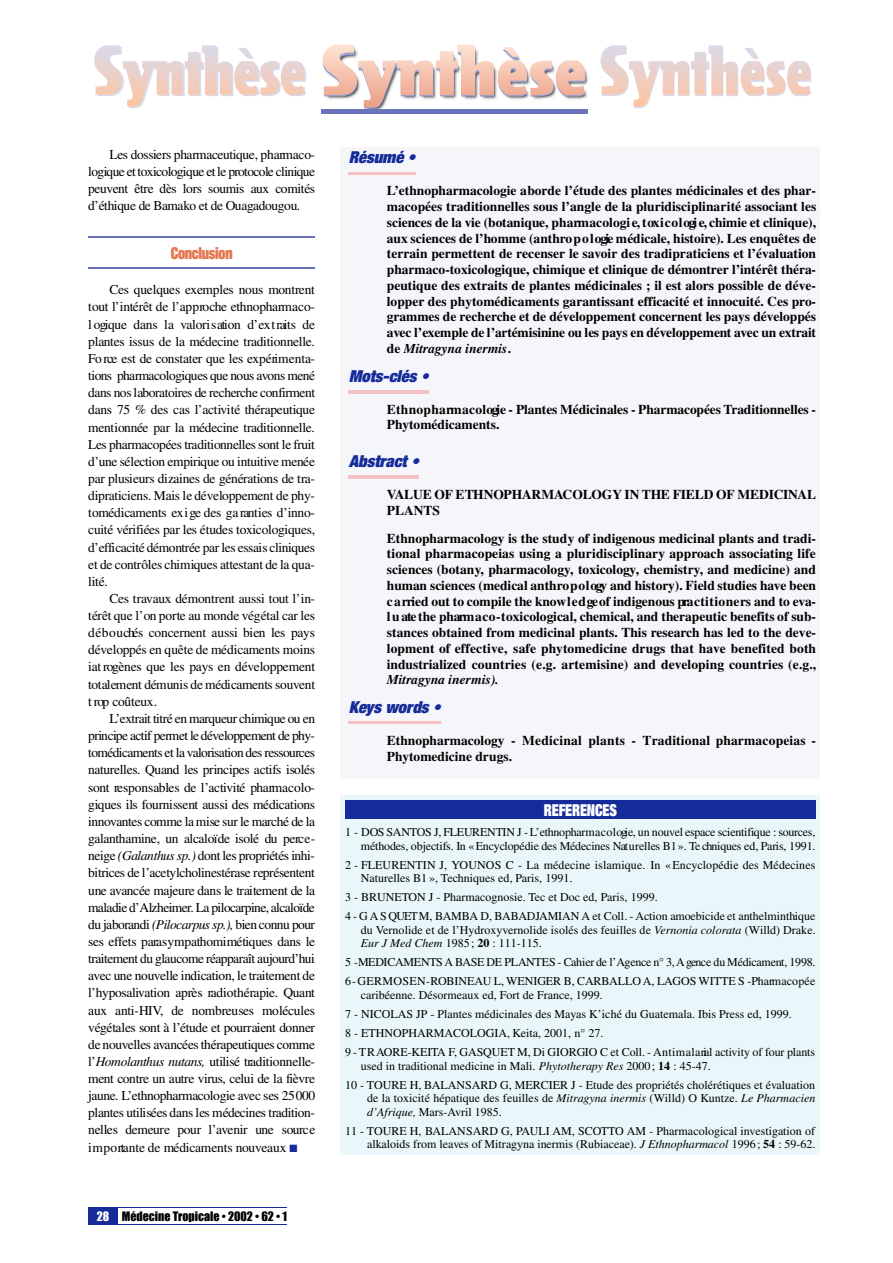
<style>
.page{position:relative;width:893px;height:1263px;background:#fff}
.page>*{position:absolute;margin:0;border:0;box-sizing:border-box;transform-origin:0 0}
.t1{font:61.5px "Freshet";color:#d8daec;scale:.8 1}
.t2{font:italic 900 expanded 16.5px "Helvetica Neue";color:#152b99}
.t3{font:900 expanded 16.5px "Helvetica Neue";color:#e4774f;scale:.85 1}
.t4{font:900 expanded 16.5px "Helvetica Neue";color:#fff;scale:.85 1}
.t5{font:13.5px/17.1px "Times";letter-spacing:-.02em;color:#000;text-align:justify}
.t6{font:700 13.5px/15.8px "Times";color:#000}
.t7{font:italic 700 13.5px "Times";color:#000}
.t8{font:12px/19px "Times";color:#000}
.t9{font:12px/13.6px "Times";letter-spacing:-.02em;color:#000;text-align:right}
.t10{font:12px "Impact";color:#000}
.s1{color:#999fce}
.s2{font-style:italic}
.s3{color:#152b99}
.s4{color:#fff}
.s5{font-weight:700}
</style>
<div class="page">
<hr style="left:88px;top:1207px;width:198px;height:1px;background:#152b99">
<hr style="left:88px;top:1224px;width:198px;height:1px;background:#152b99">
<div style="left:88px;top:1208px;width:30px;height:17px;background:#152b99"></div>
<hr style="left:88px;top:237px;width:227px;height:1px;background:#6b74ba">
<hr style="left:88px;top:267px;width:227px;height:2px;background:#6b74ba">
<img style="left:291px;top:44px;width:359px;height:70px">
<div style="left:321px;top:109px;width:266px;height:5px;background:#6b74ba"></div>
<img style="left:323px;top:45px;width:34px;height:50px">
<img style="left:94px;top:45px;width:122px;height:50px">
<img style="left:600px;top:45px;width:122px;height:50px">
<div style="left:341px;top:148px;width:478px;height:630px;background:#f5f6fa"></div>
<div style="left:341px;top:796px;width:478px;height:359px;background:#eaf7fa"></div>
<div style="left:345px;top:800px;width:470px;height:18px;background:#152b99"></div>
<h1 class="t1" style="left:95px;top:32px;width:897px">Synthèse <span class="s1">Synthèse</span> Synthèse</h1>
<p class="t5" style="left:88px;top:147px;width:228px;text-indent:21px">Les dossiers pharm a c e u tiq u e, p h a rm a c o&shy;logique et tox ic o logique et le protocole clin iq u e p e u vent être dès lors soumis aux comités d’éthique de Bamako et de Ouaga d o u gou.</p>
<p class="t3" style="left:171px;top:247px;width:74px">C o n c lu s io n</p>
<p class="t5" style="left:88px;top:282px;width:228px;text-indent:21px">Ces quelques exemples nous montre n t tout l’intérêt de l’ap p ro che ethnopharm a c o&shy;l ogique dans la va lo ri s ation d’ex t raits de plantes issus de la médecine tra d itio n n e lle.<br>Fo rce est de constater que les ex p é rim e n ta&shy;tions pharm a c o logiques que nous avons mené dans nos lab o rato ires de re ch e rche confirm e n t dans 75 % des cas l’activité thérap e u tiq u e mentionnée par la médecine tra d itio n n e lle.<br>Les pharmacopées traditionnelles sont le fru it d’une sélection empirique ou intuitive menée par plusieurs dizaines de générations de tra&shy;d ip raticiens. Mais le développement de phy&shy;tomédicaments ex i ge des ga ranties d’inno&shy;cuité vérifiées par les études tox ic o logiq u e s , d ’e fficacité démontrée par les essais clin iq u e s et de contrôles chimiques attestant de la qua&shy;lité .</p>
<p class="t5" style="left:88px;top:591px;width:228px;text-indent:21px">Ces travaux démontrent aussi tout l’in&shy;térêt que l’on porte au monde végétal car les d é b o u chés concernent aussi bien les pay s d é veloppés en quête de médicaments moins iat rogènes que les pays en déve lo p p e m e n t totalement démunis de médicaments souve n t t rop coûteux.</p>
<p class="t5" style="left:88px;top:711px;width:229px;text-indent:21px">L’ex trait titré en marqueur chimique ou en p rincipe actif permet le développement de phy&shy;tomédicaments et la va lo risation des re sso u rc e s n atu relles. Quand les principes actifs isolés sont re s p o n s ables de l’activité pharm a c o lo&shy;giques ils fo u rnissent aussi des médicatio n s in n ovantes comme la mise sur le marché de la ga la n th a m in e, un alcaloïde isolé du perc e - n e ige <span class="s2">(Galanthus sp.)</span> dont les pro p riétés inhi&shy;b itrices de l’acetylch o lin e sté rase rep ré se n te n t une avancée majeure dans le traitement de la maladie d’Alzheimer. La pilocarp in e, a lc a lo ïd e du jab o randi <span class="s2">(P ilo c a rpus sp.),</span> bien connu pour ses effets para s y m p athomimétiques dans le traitement du glaucome réap p a raît aujourd ’h u i avec une nouvelle indicatio n , le traitement de l’hy p o sa livation après ra d io th é rap ie. Quant aux anti-HIV, de nombreuses molécules végétales sont à l’étude et pourraient donner de nouvelles avancées thérapeutiques comme l’<span class="s2">Homolanthus nu ta n s,</span> utilisé tra d itio n n e lle&shy;ment contre un autre viru s, celui de la fiè v re ja u n e. L’e th n o p h a rm a c o logie avec ses 250 0 0 plantes utilisées dans les médecines tra d itio n&shy;nelles demeure pour l’avenir une sourc e im p o rtante de médicaments nouveaux <span class="s3">■</span></p>
<p class="t10" style="left:97px;top:1209px;width:191px"><span class="s4">28</span> Médecine Tropicale • 2002 • 62 • 1</p>
<p class="t2" style="left:348px;top:151px;width:72px">Résumé •</p>
<p class="t6" style="left:387px;top:184px;width:431px;text-align:justify">L’ethnopharmacologie aborde l’étude des plantes médicinales et des phar&shy;macopées traditionnelles sous l’angle de la pluridisciplinarité associant les sciences de la vie (botanique, p h a rm a c o logi e, t ox ic o logi e, chimie et clin iq u e ), aux sciences de l’homme (anthro p o l ogie médicale, h is to ire). Les enquêtes de terrain permettent de recenser le savoir des tradipraticiens et l’évaluation pharmaco-toxicologique, chimique et clinique de démontrer l’intérêt théra&shy;peutique des extraits de plantes médicinales ; il est alors possible de déve&shy;lopper des phytomédicaments garantissant efficacité et innocuité. Ces pro&shy;grammes de recherche et de développement concernent les pays développés avec l’exemple de l’artémisinine ou les pays en développement avec un ex tra it de <span class="s2">Mitragyna inermis</span>.</p>
<p class="t2" style="left:348px;top:370px;width:85px">Mots-clés •</p>
<p class="t6" style="left:387px;top:402px;width:430px">E t h n o p h a rm a c o logie - Plantes Médicinales - Pharmacopées Tra d itio n n e lle s -<br>Phytomédicaments.</p>
<p class="t2" style="left:348px;top:455px;width:75px">Abstract •</p>
<p class="t6" style="left:387px;top:488px;width:430px">VALUE OF ETHNOPHARMACOLOGY IN THE FIELD OF MEDICINA L<br>PLANTS</p>
<p class="t6" style="left:387px;top:531px;width:431px;text-align:justify">Ethnopharmacology is the study of indigenous medicinal plants and tradi&shy;tional pharmacopeias using a pluridisciplinary approach associating life sciences (botany, pharmacology, toxicology, chemistry, and medicine) and human sciences (medical anthro p o logy and history). Field studies have been c a rried out to compile the know l e d geof indigenous pra c t it io n e rs and to eva&shy;l u ate the pharm a c o - t ox ic o logic a l, ch e m ic a l, and therapeutic benefits of sub&shy;stances obtained from medicinal plants. This research has led to the deve&shy;lopment of effective, safe phytomedicine drugs that have benefited both industrialized countries (e.g. artemisine) and developing countries (e.g.,</p>
<p class="t7" style="left:387px;top:675px;width:113px">Mitragyna inermis).</p>
<p class="t2" style="left:348px;top:701px;width:97px">Keys words •</p>
<p class="t6" style="left:387px;top:734px;width:431px">Ethnopharmacology - Medicinal plants - Traditional pharmacopeias -<br>Phytomedicine drugs.</p>
<p class="t4" style="left:544px;top:804px;width:87px">R E F E R E N C E S</p>
<p class="t9" style="left:345px;top:826px;width:472px">1 - DOS SANTOS J, FLEURENTIN J - L’e th n o p h a rm a c o logie, un nouvel espace scientifique : s o u rc e s , m é th o d e s , objectifs. In «E n cy clopédie des Médecines Natu relles B1». Te chniques ed, Pa ris , 1 9 9 1 .</p>
<p class="t8" style="left:361px;top:859px;width:456px;line-height:13.4px;text-indent:-16px">2 - FLEURENTIN J, YOUNOS C - La médecine islamique. In «Encyclopédie des Médecines<br>Naturelles B1 », Techniques ed, Paris, 1991.</p>
<p class="t8" style="left:345px;top:889px;width:472px">3 - BRUNETON J - Pharmacognosie. Tec et Doc ed, Paris, 1999.<br>4 - G A S QUET M, BA M BA D, BA BA D JAMIAN A et Coll. - Action amoebicide et anthelminthique</p>
<p class="t8" style="left:361px;top:924px;width:456px;line-height:13.4px">du Vernolide et de l’Hydroxyvernolide isolés des feuilles de <span class="s2">Vernonia colorata</span> (Willd) Drake.<br><span class="s2">Eur J Med Chem</span> 1985; <span class="s5">20</span> : 111-115.</p>
<p class="t9" style="left:345px;top:954px;width:472px;line-height:19px;text-align:left">5 -MEDICAMENTSA BASE DE PLANTES - Cahier de l’Agence n° 3,A gence du Médicament, 1 9 9 8 .<br>6 - G E R M O S E N - RO B IN E AU L, WENIGER B, C A R BALLO A , L AGOS WITTE S -Pharm a c o p é e</p>
<p class="t8" style="left:345px;top:987px;width:471px;text-indent:16px">caribéenne. Désormeaux ed, Fort de France, 1999.<br>7 - NICOLAS JP - Plantes médicinales des Mayas K’iché du Guatemala. Ibis Press ed, 1999.<br>8 - ETHNOPHARMACOLOGIA, Keita, 2001, n° 27.<br>9 - T R AO R E -K E ITA F, G A S QUET M, Di GIORGIO C et Coll. - A n tim a la rial activity of four plants</p>
<p class="t8" style="left:345px;top:1057px;width:471px;text-indent:16px">used in traditional medicine in Mali. <span class="s2">Phytotherapy Res</span> 2000; <span class="s5">14</span> : 45-47.<br>10 - TOURE H, BALANSARD G, MERCIER J - Etude des propriétés cholérétiques et évaluation</p>
<p class="t8" style="left:367px;top:1093px;width:450px;line-height:13.4px">de la toxicité hépatique des feuilles de <span class="s2">Mitragyna inermis</span> (Willd) O Kuntze. <span class="s2">Le Pharmacien d’Afrique,</span> Mars-Avril 1985.</p>
<p class="t8" style="left:345px;top:1125px;width:472px;line-height:13.6px;text-align:right">11 - TOURE H, BALANSARD G, PAULI AM, SCOTTO AM - Pharmacological investigation of alkaloids from leaves of Mitragyna inermis (Rubiaceae). <span class="s2">J Ethnopharmacol</span> 1996; <span class="s5">54</span> : 59-62.</p>
</div>
